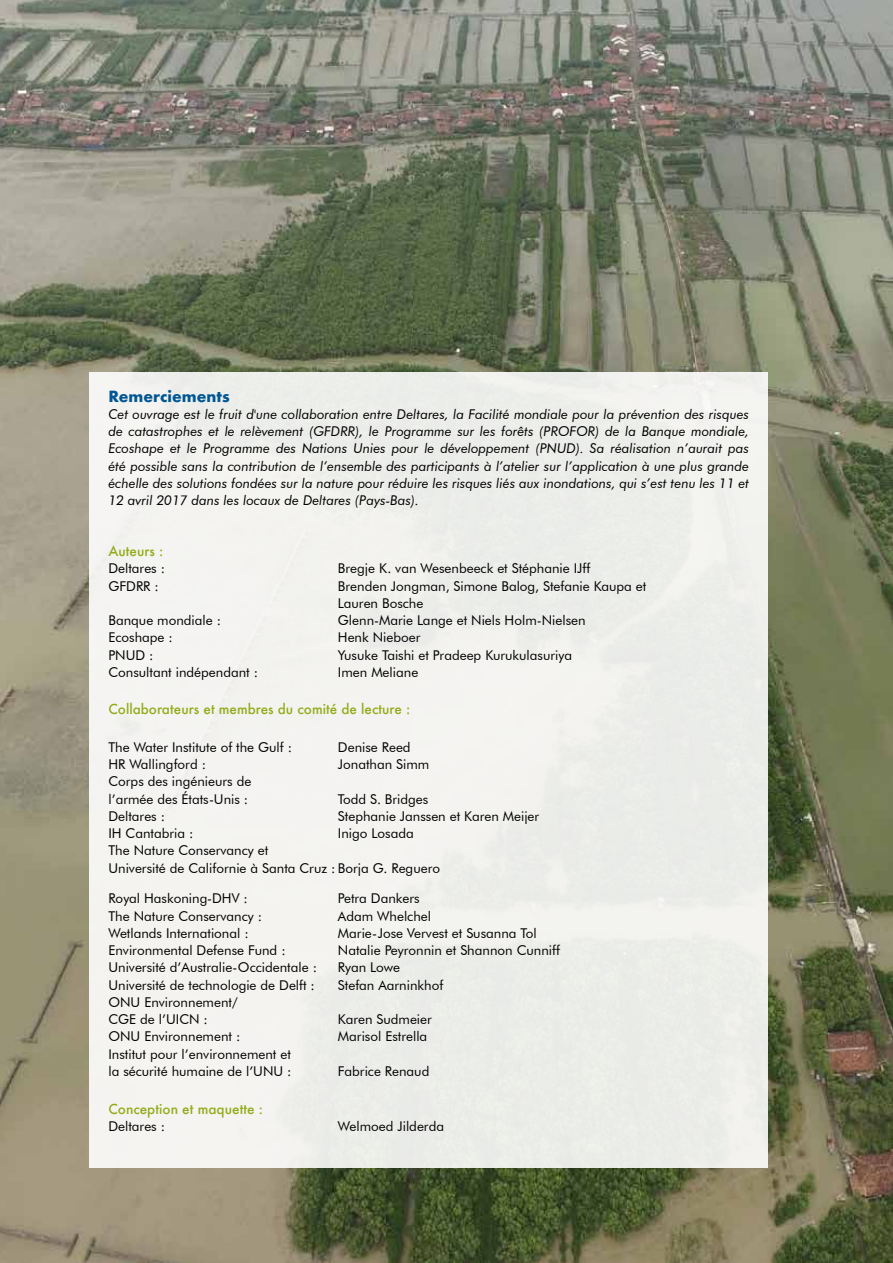
<style>
.page{position:relative;width:893px;height:1263px;background:#fff}
.page>*{position:absolute;margin:0;border:0;box-sizing:border-box;transform-origin:0 0}
.t1{font:700 15px "Futura";color:#005794}
.t2{font:13.5px/17.2px "Futura BT";color:#000}
.t3{font:italic 13.5px/17.2px "Futura BT";color:#000;text-align:justify}
.t4{font:500 13.5px "Futura";color:#92ac19}
</style>
<div class="page">
<img style="left:0;top:0;width:893px;height:1263px">
<div style="left:89px;top:372px;width:679px;height:795px;background:#f1f1ee"></div>
<p class="t1" style="left:108px;top:385px;width:123px">Remerciements</p>
<p class="t3" style="left:108px;top:405px;width:642px">Cet ouvrage est le fruit d'une collaboration entre Deltares, la Facilité mondiale pour la prévention des risques de catastrophes et le relèvement (GFDRR), le Programme sur les forêts (PROFOR) de la Banque mondiale, Ecoshape et le Programme des Nations Unies pour le développement (PNUD). Sa réalisation n’aurait pas été possible sans la contribution de l’ensemble des participants à l’atelier sur l’application à une plus grande échelle des solutions fondées sur la nature pour réduire les risques liés aux inondations, qui s’est tenu les 11 et 12 avril 2017 dans les locaux de Deltares (Pays-Bas).</p>
<p class="t4" style="left:108px;top:542px;width:56px">Auteurs :</p>
<p class="t2" style="left:108px;top:560px;width:58px">Deltares :</p>
<p class="t2" style="left:338px;top:560px;width:254px">Bregje K. van Wesenbeeck et Stéphanie IJff</p>
<p class="t2" style="left:108px;top:577px;width:52px">GFDRR :</p>
<p class="t2" style="left:338px;top:577px;width:310px">Brenden Jongman, Simone Balog, Stefanie Kaupa et<br>Lauren Bosche</p>
<p class="t2" style="left:108px;top:612px;width:114px">Banque mondiale :</p>
<p class="t2" style="left:338px;top:612px;width:249px">Glenn-Marie Lange et Niels Holm-Nielsen</p>
<p class="t2" style="left:108px;top:629px;width:66px">Ecoshape :</p>
<p class="t2" style="left:338px;top:629px;width:84px">Henk Nieboer</p>
<p class="t2" style="left:108px;top:646px;width:47px">PNUD :</p>
<p class="t2" style="left:338px;top:646px;width:236px">Yusuke Taishi et Pradeep Kurukulasuriya</p>
<p class="t2" style="left:108px;top:663px;width:151px">Consultant indépendant :</p>
<p class="t2" style="left:338px;top:663px;width:82px">Imen Meliane</p>
<p class="t4" style="left:108px;top:700px;width:303px">Collaborateurs et membres du comité de lecture :</p>
<p class="t2" style="left:108px;top:738px;width:185px">The Water Institute of the Gulf :</p>
<p class="t2" style="left:338px;top:738px;width:74px">Denise Reed</p>
<p class="t2" style="left:108px;top:756px;width:99px">HR Wallingford :</p>
<p class="t2" style="left:338px;top:756px;width:93px">Jonathan Simm</p>
<p class="t2" style="left:108px;top:773px;width:144px">Corps des ingénieurs de l’armée des États-Unis :</p>
<p class="t2" style="left:338px;top:790px;width:92px">Todd S. Bridges</p>
<p class="t2" style="left:108px;top:807px;width:58px">Deltares :</p>
<p class="t2" style="left:338px;top:807px;width:203px">Stephanie Janssen et Karen Meijer</p>
<p class="t2" style="left:108px;top:825px;width:87px">IH Cantabria :</p>
<p class="t2" style="left:338px;top:825px;width:77px">Inigo Losada</p>
<p class="t2" style="left:108px;top:842px;width:333px">The Nature Conservancy et<br>Université de Californie à Santa Cruz : Borja G. Reguero</p>
<p class="t2" style="left:108px;top:890px;width:141px">Royal Haskoning-DHV :</p>
<p class="t2" style="left:338px;top:890px;width:83px">Petra Dankers</p>
<p class="t2" style="left:108px;top:907px;width:155px">The Nature Conservancy :</p>
<p class="t2" style="left:338px;top:907px;width:95px">Adam Whelchel</p>
<p class="t2" style="left:108px;top:924px;width:142px">Wetlands International :</p>
<p class="t2" style="left:338px;top:924px;width:200px">Marie-Jose Vervest et Susanna Tol</p>
<p class="t2" style="left:108px;top:942px;width:179px">Environmental Defense Fund :</p>
<p class="t2" style="left:338px;top:942px;width:224px">Natalie Peyronnin et Shannon Cunniff</p>
<p class="t2" style="left:108px;top:959px;width:210px">Université d’Australie-Occidentale :</p>
<p class="t2" style="left:338px;top:959px;width:64px">Ryan Lowe</p>
<p class="t2" style="left:108px;top:976px;width:208px">Université de technologie de Delft :</p>
<p class="t2" style="left:338px;top:976px;width:107px">Stefan Aarninkhof</p>
<p class="t2" style="left:108px;top:993px;width:131px">ONU Environnement/<br>CGE de l’UICN :</p>
<p class="t2" style="left:338px;top:1011px;width:95px">Karen Sudmeier</p>
<p class="t2" style="left:108px;top:1028px;width:133px">ONU Environnement :</p>
<p class="t2" style="left:338px;top:1028px;width:91px">Marisol Estrella</p>
<p class="t2" style="left:108px;top:1045px;width:185px">Institut pour l’environnement et la sécurité humaine de l’UNU :</p>
<p class="t2" style="left:338px;top:1062px;width:93px">Fabrice Renaud</p>
<p class="t4" style="left:108px;top:1099px;width:156px">Conception et maquette :</p>
<p class="t2" style="left:108px;top:1117px;width:58px">Deltares :</p>
<p class="t2" style="left:338px;top:1117px;width:108px">Welmoed Jilderda</p>
</div>
